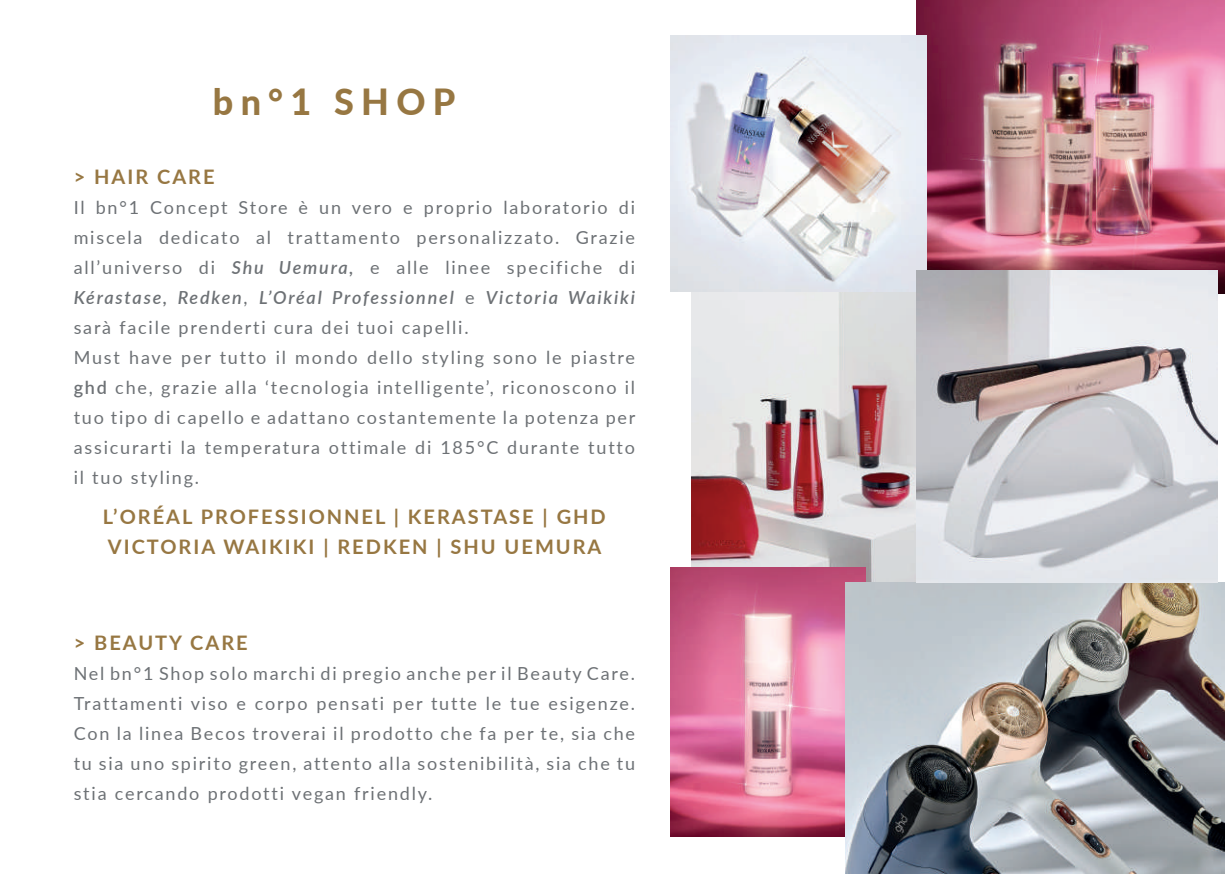
<style>
.page{position:relative;width:1225px;height:874px;background:#fff}
.page>*{position:absolute;margin:0;border:0;box-sizing:border-box;transform-origin:0 0}
.t1{font:800 36px "Lato";letter-spacing:.2em;color:#977742}
.t2{font:700 20px/30px "Lato";letter-spacing:.1em;color:#977742}
.t3{font:18px/30px "Lato";letter-spacing:.1em;color:#6d7175;text-align:justify}
.s1{font-weight:600;font-style:italic}
.s2{font-weight:600}
</style>
<div class="page">
<img style="left:692px;top:291px;width:224px;height:291px">
<img style="left:916px;top:0;width:309px;height:293px">
<img style="left:670px;top:567px;width:195px;height:269px">
<img style="left:670px;top:35px;width:256px;height:256px">
<img style="left:845px;top:582px;width:380px;height:291px">
<img style="left:916px;top:271px;width:301px;height:311px">
<h1 class="t1" style="left:213px;top:76px;width:244px">bn°1 SHOP</h1>
<p class="t2" style="left:74px;top:161px;width:142px">&gt; HAIR CARE</p>
<p class="t3" style="left:74px;top:191px;width:563px;text-align:left">Il bn°1 Concept Store è un vero e proprio laboratorio di miscela dedicato al trattamento personalizzato. Grazie all’universo di <span class="s1">Shu Uemura,</span> e alle linee specifiche di <span class="s1">Kérastase, Redken</span>, <span class="s1">L’Oréal Professionnel</span> e <span class="s1">Victoria Waikiki </span>sarà facile prenderti cura dei tuoi capelli.<br>Must have per tutto il mondo dello styling sono le piastre <span class="s2">ghd</span> che, grazie alla ‘tecnologia intelligente’, riconoscono il tuo tipo di capello e adattano costantemente la potenza per assicurarti la temperatura ottimale di 185°C durante tutto il tuo styling.</p>
<p class="t2" style="left:103px;top:500px;width:504px">L’ORÉAL PROFESSIONNEL | KERASTASE | GHD<br>VICTORIA WAIKIKI | REDKEN | SHU UEMURA</p>
<p class="t2" style="left:74px;top:626px;width:175px">&gt; BEAUTY CARE</p>
<p class="t3" style="left:74px;top:657px;width:563px">Nel bn°1 Shop solo marchi di pregio anche per il Beauty Care.<br>Trattamenti viso e corpo pensati per tutte le tue esigenze.<br>Con la linea Becos troverai il prodotto che fa per te, sia che tu sia uno spirito green, attento alla sostenibilità, sia che tu stia cercando prodotti vegan friendly.</p>
</div>
